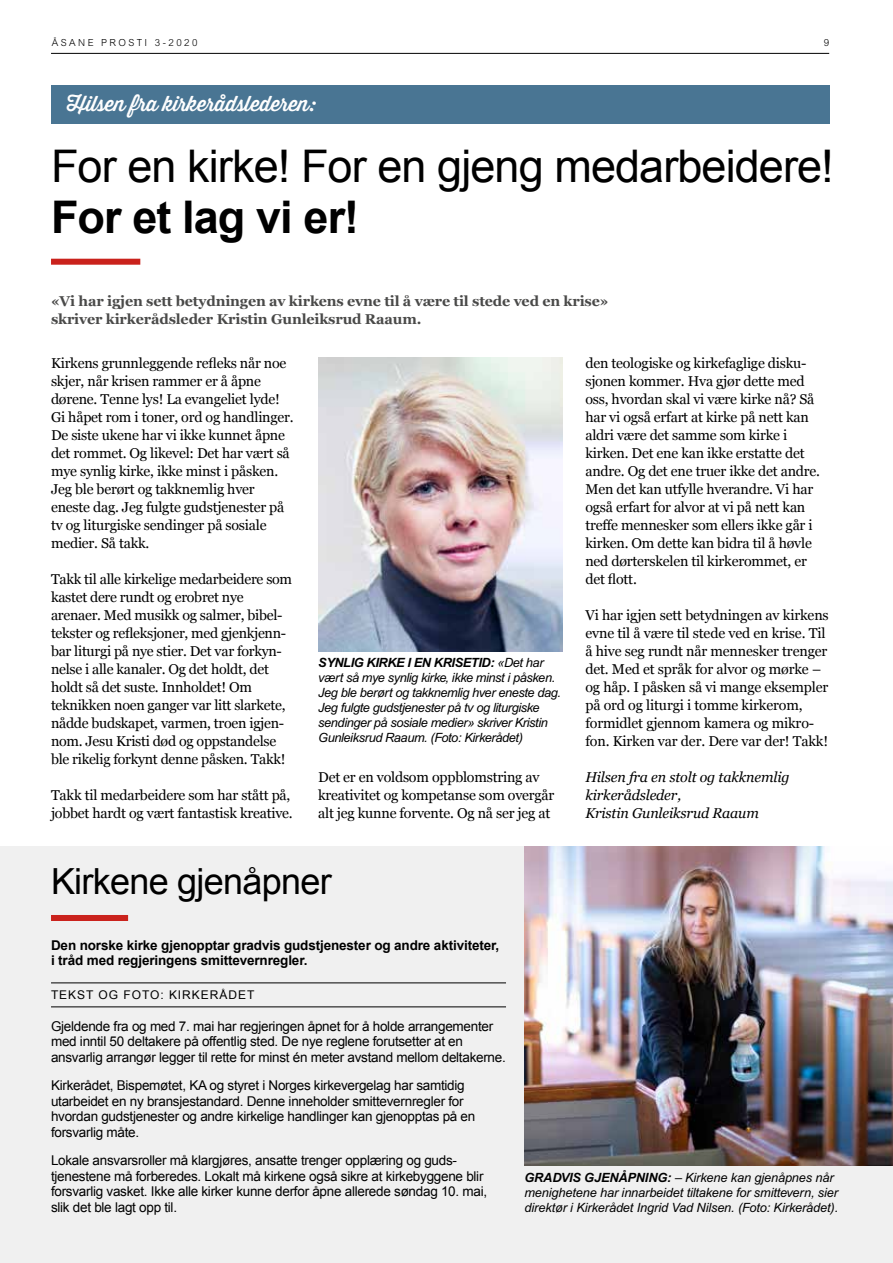
<style>
.page{position:relative;width:893px;height:1263px;background:#fff}
.page>*{position:absolute;margin:0;border:0;box-sizing:border-box;transform-origin:0 0}
.t1{font:45px "Arial";letter-spacing:-.02em;color:#000}
.t2{font:700 45px "Arial";letter-spacing:-.02em;color:#000}
.t3{font:36px "Arial";letter-spacing:-.02em;color:#000}
.t4{font:21px "Thirsty Rough Reg";letter-spacing:-.01em;color:#fff}
.t5{font:14.25px/18px "Georgia";letter-spacing:-.015em;color:#000}
.t6{font:700 14.25px/18px "Georgia";letter-spacing:-.01em;color:#4a4a49}
.t7{font:italic 14.25px/18px "Georgia";letter-spacing:-.01em;color:#000}
.t8{font:13.5px/15.8px "Arial";letter-spacing:-.02em;color:#000}
.t9{font:700 13.5px/15.8px "Arial";letter-spacing:-.01em;color:#000}
.t10{font:italic 12.75px/15px "Arial";letter-spacing:-.03em;color:#000}
.t11{font:italic 12.75px/15px "Arial";letter-spacing:-.01em;color:#000}
.t12{font:12px "Arial";letter-spacing:.08em;color:#000}
.t13{font:300 9.75px "Arial";letter-spacing:.25em;color:#000}
.s1{font-weight:700}
</style>
<div class="page">
<div style="left:51px;top:259px;width:89px;height:6px;background:#ca221c"></div>
<div style="left:51px;top:85px;width:778px;height:38px;background:#497593"></div>
<img style="left:318px;top:357px;width:244px;height:294px">
<div style="left:0;top:846px;width:893px;height:417px;background:#f0f0f0"></div>
<div style="left:51px;top:915px;width:77px;height:6px;background:#ca221c"></div>
<hr style="left:51px;top:982px;width:455px;height:1px;background:#000">
<hr style="left:51px;top:1006px;width:455px;height:1px;background:#000">
<img style="left:524px;top:846px;width:369px;height:319px">
<hr style="left:51px;top:53px;width:778px;height:1px;background:#000">
<p class="t13" style="left:52px;top:37px;width:147px">ÅSANE PROSTI 3-2020</p>
<p class="t13" style="left:824px;top:37px;width:7px">9</p>
<h3 class="t4" style="left:67px;top:88px;width:250px">Hilsen fra kirkerådslederen:</h3>
<h1 class="t1" style="left:51px;top:137px;width:784px">For en kirke! For en gjeng medarbeidere!</h1>
<h1 class="t2" style="left:51px;top:187px;width:310px">For et lag vi er!</h1>
<p class="t6" style="left:51px;top:292px;width:559px">«Vi har igjen sett betydningen av kirkens evne til å være til stede ved en krise» skriver kirkerådsleder Kristin Gunleiksrud Raaum.</p>
<p class="t5" style="left:51px;top:354px;width:244px">Kirkens grunnleggende refleks når noe skjer, når krisen rammer er å åpne dørene. Tenne lys! La evangeliet lyde!<br>Gi håpet rom i toner, ord og handlinger.<br>De siste ukene har vi ikke kunnet åpne det rommet. Og likevel: Det har vært så mye synlig kirke, ikke minst i påsken.<br>Jeg ble berørt og takknemlig hver eneste dag. Jeg fulgte gudstjenester på tv og liturgiske sendinger på sosiale medier. Så takk.</p>
<p class="t5" style="left:51px;top:570px;width:243px">Takk til alle kirkelige medarbeidere som kastet dere rundt og erobret nye arenaer. Med musikk og salmer, bibel&shy;tekster og refleksjoner, med gjenkjenn&shy;bar liturgi på nye stier. Det var forkyn&shy;nelse i alle kanaler. Og det holdt, det holdt så det suste. Innholdet! Om teknikken noen ganger var litt slarkete, nådde budskapet, varmen, troen igjen&shy;nom. Jesu Kristi død og oppstandelse ble rikelig forkynt denne påsken. Takk!</p>
<p class="t5" style="left:51px;top:786px;width:243px">Takk til medarbeidere som har stått på, jobbet hardt og vært fantastisk kreative.</p>
<p class="t10" style="left:318px;top:655px;width:244px"><span class="s1">SYNLIG KIRKE I EN KRISETID:</span> «Det har vært så mye synlig kirke, ikke minst i påsken.<br>Jeg ble berørt og takknemlig hver eneste dag.<br>Jeg fulgte gudstjenester på tv og liturgiske sendinger på sosiale medier» skriver Kristin Gunleiksrud Raaum. (Foto: Kirkerådet)</p>
<p class="t5" style="left:318px;top:768px;width:238px">Det er en voldsom oppblomstring av kreativitet og kompetanse som overgår alt jeg kunne forvente. Og nå ser jeg at</p>
<p class="t5" style="left:585px;top:354px;width:236px">den teologiske og kirkefaglige disku&shy;sjonen kommer. Hva gjør dette med oss, hvordan skal vi være kirke nå? Så har vi også erfart at kirke på nett kan aldri være det samme som kirke i kirken. Det ene kan ikke erstatte det andre. Og det ene truer ikke det andre.<br>Men det kan utfylle hverandre. Vi har også erfart for alvor at vi på nett kan treffe mennesker som ellers ikke går i kirken. Om dette kan bidra til å høvle ned dørterskelen til kirkerommet, er det flott.</p>
<p class="t5" style="left:585px;top:606px;width:245px">Vi har igjen sett betydningen av kirkens evne til å være til stede ved en krise. Til å hive seg rundt når mennesker trenger det. Med et språk for alvor og mørke – og håp. I påsken så vi mange eksempler på ord og liturgi i tomme kirkerom, formidlet gjennom kamera og mikro&shy;fon. Kirken var der. Dere var der! Takk!</p>
<p class="t7" style="left:585px;top:768px;width:206px">Hilsen fra en stolt og takknemlig kirkerådsleder,<br>Kristin Gunleiksrud Raaum</p>
<h2 class="t3" style="left:51px;top:857px;width:282px">Kirkene gjenåpner</h2>
<p class="t9" style="left:51px;top:937px;width:450px">Den norske kirke gjenopptar gradvis gudstjenester og andre aktiviteter, i tråd med regjeringens smittevernregler.</p>
<p class="t12" style="left:51px;top:987px;width:205px">TEKST OG FOTO: KIRKERÅDET</p>
<p class="t8" style="left:51px;top:1018px;width:456px">Gjeldende fra og med 7. mai har regjeringen åpnet for å holde arrangementer med inntil 50 deltakere på offentlig sted. De nye reglene forutsetter at en ansvarlig arrangør legger til rette for minst én meter avstand mellom deltakerne.</p>
<p class="t8" style="left:51px;top:1077px;width:426px">Kirkerådet, Bispemøtet, KA og styret i Norges kirkevergelag har samtidig utarbeidet en ny bransjestandard. Denne inneholder smittevernregler for hvordan gudstjenester og andre kirkelige handlinger kan gjenopptas på en forsvarlig måte.</p>
<p class="t8" style="left:51px;top:1152px;width:438px">Lokale ansvarsroller må klargjøres, ansatte trenger opplæring og guds&shy;tjenestene må forberedes. Lokalt må kirkene også sikre at kirkebyggene blir forsvarlig vasket. Ikke alle kirker kunne derfor åpne allerede søndag 10. mai, slik det ble lagt opp til.</p>
<p class="t11" style="left:524px;top:1169px;width:315px"><span class="s1">GRADVIS GJENÅPNING:</span> – Kirkene kan gjenåpnes når menighetene har innarbeidet tiltakene for smittevern, sier direktør i Kirkerådet Ingrid Vad Nilsen. (Foto: Kirkerådet).</p>
</div>
